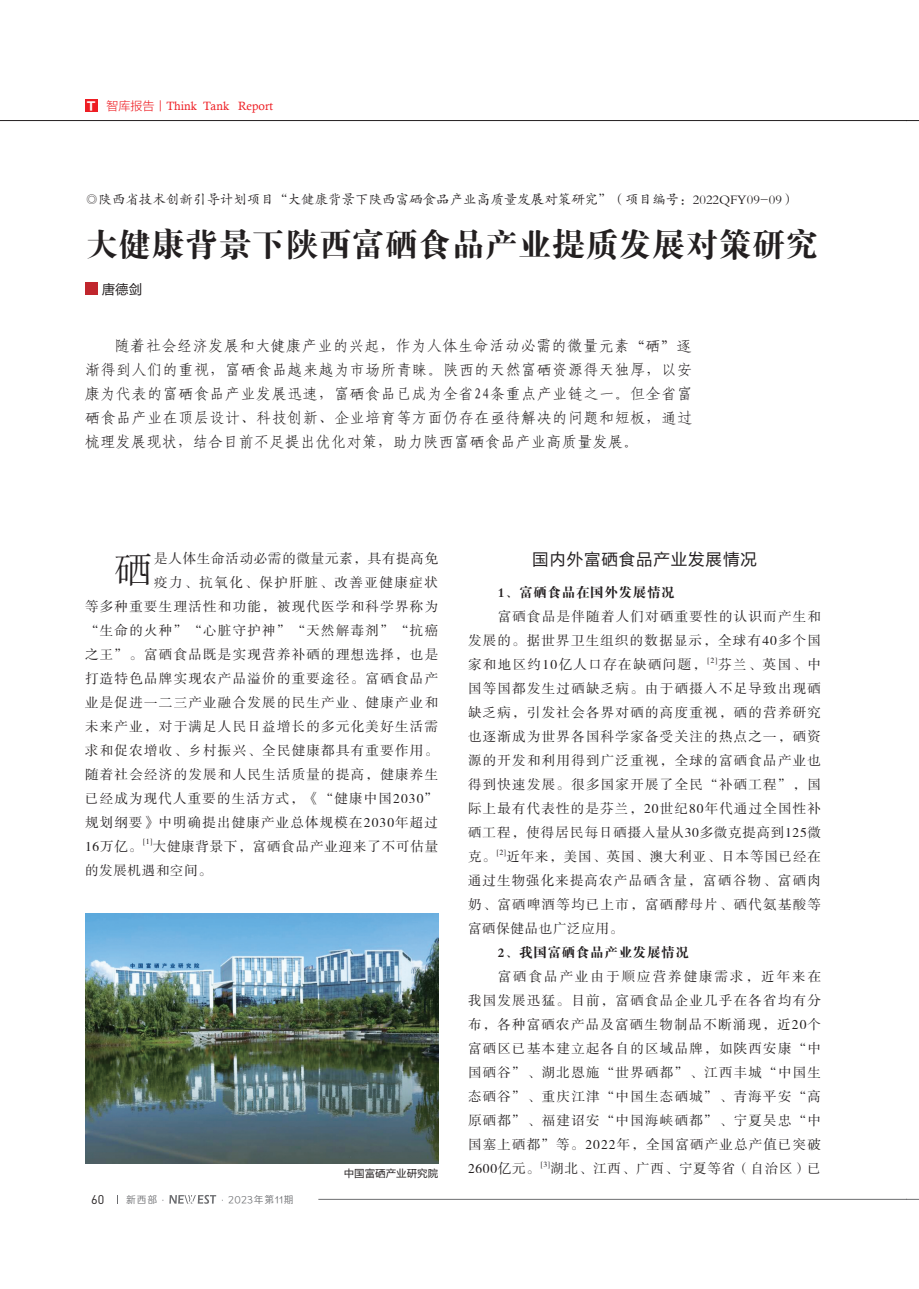
<style>
.page{position:relative;width:919px;height:1289px;background:#fff}
.page>*{position:absolute;margin:0;border:0;box-sizing:border-box;transform-origin:0 0}
.t1{font:37.5px "FZSSK GBK1 0";color:#231f20}
.t2{font:33px "FZDBSK GBK1 0";letter-spacing:.01em;color:#231f20}
.t3{font:16.5px "FZLTHK GBK1 0";letter-spacing:.05em;color:#231f20}
.t4{font:15px/24px "Fang Song GB2312";letter-spacing:.025em;color:#231f20;text-align:justify}
.t5{font:13.5px/24px "FZSSK GBK1 0";letter-spacing:.095em;color:#231f20;text-align:justify}
.t6{font:13.5px "FZKTK GBK1 0";color:#231f20}
.t7{font:13.5px/24px "FZSSK GBK1 0";letter-spacing:.06em;color:#231f20}
.t8{font:13.5px "FZDBSK GBK1 0";letter-spacing:.05em;color:#231f20}
.t9{font:13.5px "FZSSK GBK1 0";letter-spacing:.055em;color:#231f20}
.t10{font:13.5px "FZLTHK GBK1 0";color:#231f20}
.t11{font:12.45px "DIN";color:#231f20}
.t12{font:12px "Calisto";color:#ee1d23}
.t13{font:10.5px "FZLTHK GBK1 0";color:#231f20}
.t14{font:9.75px "Loong Flash Sans GB Regular";letter-spacing:.1em;color:#6c6d70}
.t15{font:7.8px "FZSSK GBK1 0";color:#231f20}
.s1{font-family:"FZLTDHK GBK1 0";font-size:11.4px;color:#fff}
.s2{font-family:"FZLTXHK GBK1 0"}
</style>
<div class="page">
<hr style="left:318px;top:1199px;width:588px;height:1px;background:#6c6d70">
<svg style="left:169px;top:1195px;width:47px;height:8px"></svg>
<hr style="left:0;top:120px;width:906px;height:1px;background:#231f20">
<svg style="left:906px;top:1199px;width:12px;height:1px"></svg>
<svg style="left:906px;top:120px;width:12px;height:1px"></svg>
<div style="left:85px;top:282px;width:13px;height:13px;background:#c0262d"></div>
<div style="left:85px;top:99px;width:13px;height:13px;background:#ee1d23"></div>
<img style="left:85px;top:913px;width:353px;height:250px">
<p class="t12" style="left:86px;top:99px;width:189px"><span class="s1">Ｔ</span> <span class="s2">智库报告丨</span>Think Tank Report</p>
<p class="t6" style="left:85px;top:193px;width:711px">◎陕西省技术创新引导计划项目“大健康背景下陕西富硒食品产业高质量发展对策研究”（项目编号：2022QFY09-09）</p>
<h2 class="t2" style="left:85px;top:227px;width:734px">大健康背景下陕西富硒食品产业提质发展对策研究</h2>
<p class="t10" style="left:102px;top:281px;width:42px">唐德剑</p>
<p class="t4" style="left:85px;top:333px;width:608px;text-indent:30px">随着社会经济发展和大健康产业的兴起，作为人体生命活动必需的微量元素“硒”逐渐得到人们的重视，富硒食品越来越为市场所青睐。陕西的天然富硒资源得天独厚，以安康为代表的富硒食品产业发展迅速，富硒食品已成为全省24条重点产业链之一。但全省富硒食品产业在顶层设计、科技创新、企业培育等方面仍存在亟待解决的问题和短板，通过梳理发展现状，结合目前不足提出优化对策，助力陕西富硒食品产业高质量发展。</p>
<h1 class="t1" style="left:115px;top:550px;width:39px">硒</h1>
<p class="t9" style="left:154px;top:551px;width:285px">是人体生命活动必需的微量元素，具有提高免</p>
<p class="t5" style="left:154px;top:570px;width:285px">疫力、抗氧化、保护肝脏、改善亚健康症状</p>
<p class="t5" style="left:85px;top:594px;width:354px">等多种重要生理活性和功能，被现代医学和科学界称为</p>
<p class="t5" style="left:85px;top:618px;width:354px">“生命的火种”“心脏守护神”“天然解毒剂”“抗癌</p>
<p class="t5" style="left:85px;top:642px;width:354px">之王”。富硒食品既是实现营养补硒的理想选择，也是</p>
<p class="t5" style="left:85px;top:666px;width:354px">打造特色品牌实现农产品溢价的重要途径。富硒食品产</p>
<p class="t5" style="left:85px;top:690px;width:354px">业是促进一二三产业融合发展的民生产业、健康产业和</p>
<p class="t5" style="left:85px;top:714px;width:354px">未来产业，对于满足人民日益增长的多元化美好生活需</p>
<p class="t5" style="left:85px;top:738px;width:354px">求和促农增收、乡村振兴、全民健康都具有重要作用。</p>
<p class="t5" style="left:85px;top:762px;width:354px">随着社会经济的发展和人民生活质量的提高，健康养生</p>
<p class="t5" style="left:85px;top:786px;width:354px">已经成为现代人重要的生活方式，《“健康中国2030”</p>
<p class="t5" style="left:85px;top:810px;width:354px">规划纲要》中明确提出健康产业总体规模在2030年超过</p>
<p class="t5" style="left:85px;top:834px;width:59px">16万亿。</p>
<p class="t15" style="left:143px;top:837px;width:11px">[1]</p>
<p class="t7" style="left:85px;top:834px;width:354px;text-indent:68px">大健康背景下，富硒食品产业迎来了不可估量的发展机遇和空间。</p>
<p class="t11" style="left:91px;top:1191px;width:15px">60</p>
<p class="t14" style="left:126px;top:1194px;width:169px">新西部·　　　　 ·2023年第11期</p>
<p class="t13" style="left:343px;top:1167px;width:96px">中国富硒产业研究院</p>
<p class="t3" style="left:532px;top:550px;width:226px">国内外富硒食品产业发展情况</p>
<p class="t8" style="left:497px;top:585px;width:178px">1、富硒食品在国外发展情况</p>
<p class="t5" style="left:468px;top:605px;width:354px;text-indent:30px">富硒食品是伴随着人们对硒重要性的认识而产生和发展的。据世界卫生组织的数据显示，全球有40多个国家和地区约10亿人口存在缺硒问题，</p>
<p class="t15" style="left:707px;top:656px;width:11px">[2]</p>
<p class="t5" style="left:468px;top:653px;width:354px;text-indent:250px">芬兰、英国、中国等国都发生过硒缺乏病。由于硒摄入不足导致出现硒缺乏病，引发社会各界对硒的高度重视，硒的营养研究也逐渐成为世界各国科学家备受关注的热点之一，硒资源的开发和利用得到广泛重视，全球的富硒食品产业也得到快速发展。很多国家开展了全民“补硒工程”，国际上最有代表性的是芬兰，20世纪80年代通过全国性补硒工程，使得居民每日硒摄入量从30多微克提高到125微克。</p>
<p class="t15" style="left:496px;top:848px;width:11px">[2]</p>
<p class="t5" style="left:468px;top:845px;width:354px;text-indent:38px">近年来，美国、英国、澳大利亚、日本等国已经在通过生物强化来提高农产品硒含量，富硒谷物、富硒肉奶、富硒啤酒等均已上市，富硒酵母片、硒代氨基酸等富硒保健品也广泛应用。</p>
<p class="t8" style="left:497px;top:945px;width:193px">2、我国富硒食品产业发展情况</p>
<p class="t5" style="left:468px;top:965px;width:354px;text-indent:30px">富硒食品产业由于顺应营养健康需求，近年来在我国发展迅猛。目前，富硒食品企业几乎在各省均有分布，各种富硒农产品及富硒生物制品不断涌现，近20个富硒区已基本建立起各自的区域品牌，如陕西安康“中国硒谷”、湖北恩施“世界硒都”、江西丰城“中国生态硒谷”、重庆江津“中国生态硒城”、青海平安“高原硒都”、福建诏安“中国海峡硒都”、宁夏吴忠“中国塞上硒都”等。2022年，全国富硒产业总产值已突破2600亿元。</p>
<p class="t15" style="left:540px;top:1160px;width:11px">[3]</p>
<p class="t7" style="left:550px;top:1157px;width:272px">湖北、江西、广西、宁夏等省（自治区）已</p>
</div>
